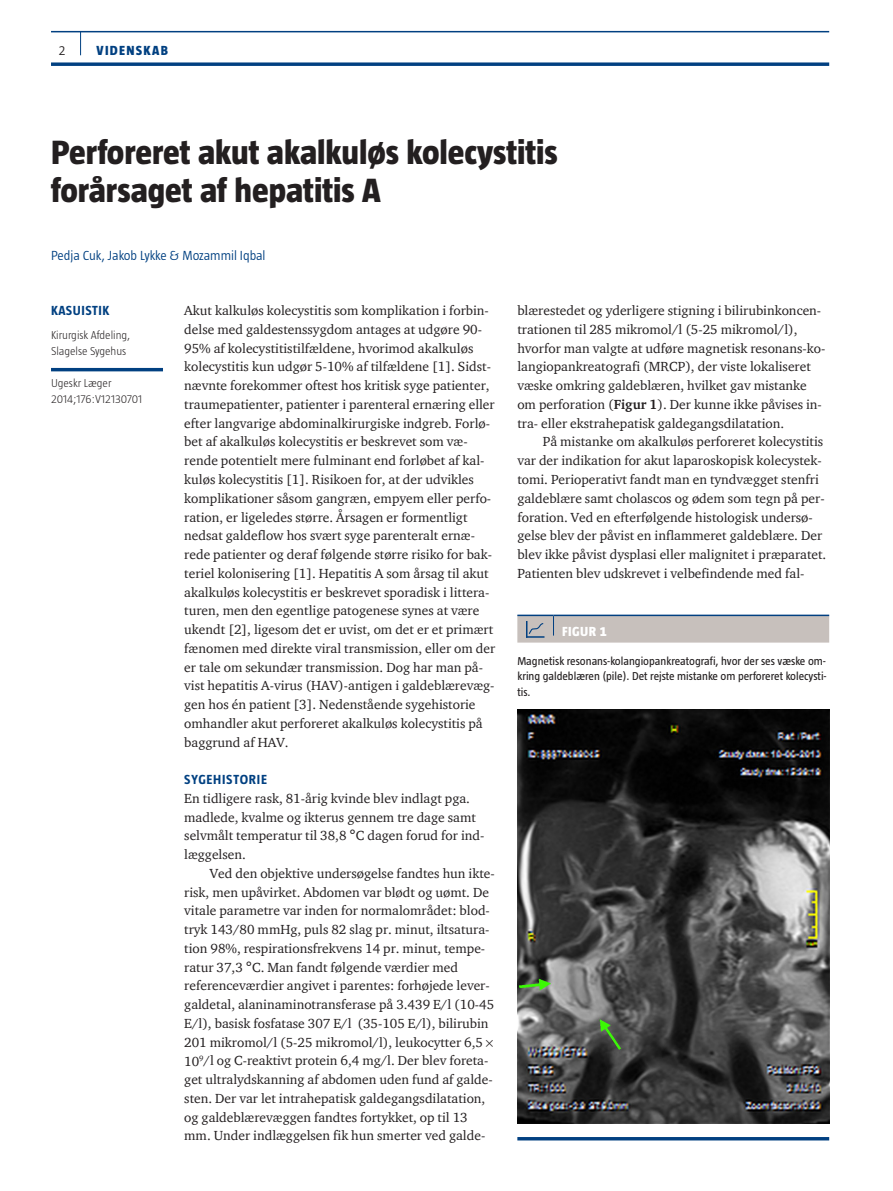
<style>
.page{position:relative;width:893px;height:1191px;background:#fff}
.page>*{position:absolute;margin:0;border:0;box-sizing:border-box;transform-origin:0 0}
.t1{font:800 34.5px/38.2px "Taz";color:#231f20}
.t2{font:13.5px/18.8px "ITC Charter Com";color:#231f20}
.t3{font:300 13.5px "Taz";color:#014081}
.t4{font:700 13.5px "Taz";letter-spacing:.04em;color:#014081}
.t5{font:800 13.5px "Taz";letter-spacing:.095em;color:#014081}
.t6{font:800 13.5px "Taz";color:#fff}
.t7{font:300 13.5px "Taz";color:#231f20}
.t8{font:11.7px/15.8px "Taz";color:#231f20;text-align:justify}
.t9{font:300 11.7px/15.8px "Taz";color:#231f20}
.s1{font-family:"Taz"}
.s2{font-weight:700}
</style>
<div class="page">
<hr style="left:51px;top:31px;width:778px;height:1px;background:#014081">
<svg style="left:51px;top:62px;width:778px;height:4px;background:#235991"></svg>
<svg style="left:80px;top:32px;width:1px;height:23px"></svg>
<hr style="left:51px;top:368px;width:112px;height:3px;background:#014081">
<hr style="left:517px;top:614px;width:36px;height:2px;background:#014081">
<hr style="left:553px;top:614px;width:276px;height:2px;background:#014081">
<svg style="left:517px;top:615px;width:312px;height:27px;background:#bcb9b8"></svg>
<img style="left:517px;top:709px;width:312px;height:414px">
<hr style="left:517px;top:1137px;width:312px;height:3px;background:#014081">
<p class="t7" style="left:59px;top:43px;width:8px">2</p>
<p class="t5" style="left:97px;top:43px;width:73px">VIDENSKAB</p>
<h1 class="t1" style="left:51px;top:133px;width:508px">Perforeret akut akalkuløs kolecystitis forårsaget af hepatitis A</h1>
<p class="t3" style="left:51px;top:248px;width:216px">Pedja Cuk, Jakob Lykke &amp; Mozammil Iqbal</p>
<p class="t4" style="left:51px;top:303px;width:59px">KASUISTIK</p>
<p class="t9" style="left:51px;top:327px;width:81px">Kirurgisk Afdeling,<br>Slagelse Sygehus</p>
<p class="t9" style="left:51px;top:375px;width:93px">Ugeskr Læger<br>2014;176:V12130701</p>
<p class="t2" style="left:184px;top:301px;width:313px">Akut kalkuløs kolecystitis som komplikation i forbin&shy;delse med galdestenssygdom antages at udgøre 90- 95% af kolecystitistilfældene, hvorimod akalkuløs kolecystitis kun udgør 5-10% af tilfældene [1]. Sidst&shy;nævnte forekommer oftest hos kritisk syge patienter, traumepatienter, patienter i parenteral ernæring eller efter langvarige abdominalkirurgiske indgreb. Forlø&shy;bet af akalkuløs kolecystitis er beskrevet som væ&shy;rende potentielt mere fulminant end forløbet af kal&shy;kuløs kolecystitis [1]. Risikoen for, at der udvikles komplikationer såsom gangræn, empyem eller perfo&shy;ration, er ligeledes større. Årsagen er formentligt nedsat galdeflow hos svært syge parenteralt ernæ&shy;rede patienter og deraf følgende større risiko for bak&shy;teriel kolonisering [1]. Hepatitis A som årsag til akut akalkuløs kolecystitis er beskrevet sporadisk i littera&shy;turen, men den egentlige patogenese synes at være ukendt [2], ligesom det er uvist, om det er et primært fænomen med direkte viral transmission, eller om der er tale om sekundær transmission. Dog har man på&shy;vist hepatitis A-virus (HAV)-antigen i galdeblærevæg&shy;gen hos én patient [3]. Nedenstående sygehistorie omhandler akut perforeret akalkuløs kolecystitis på baggrund af HAV.</p>
<p class="t4" style="left:184px;top:772px;width:84px">SYGEHISTORIE</p>
<p class="t2" style="left:184px;top:788px;width:302px">En tidligere rask, 81-årig kvinde blev indlagt pga. madlede, kvalme og ikterus gennem tre dage samt selvmålt temperatur til 38,8 <span class="s1">°</span>C dagen forud for ind&shy;læggelsen.</p>
<p class="t2" style="left:184px;top:863px;width:312px;text-indent:26px">Ved den objektive undersøgelse fandtes hun ikte&shy;risk, men upåvirket. Abdomen var blødt og uømt. De vitale parametre var inden for normalområdet: blod&shy;tryk 143/80 mmHg, puls 82 slag pr. minut, iltsatura&shy;tion 98%, respirationsfrekvens 14 pr. minut, tempe&shy;ratur 37,3 <span class="s1">°</span>C. Man fandt følgende værdier med referenceværdier angivet i parentes: forhøjede lever&shy;galdetal, alaninaminotransferase på 3.439 E/l (10-45<br>E/l), basisk fosfatase 307 E/l (35-105 E/l), bilirubin 201 mikromol/l (5-25 mikromol/l), leukocytter 6,5<br>10<sup>9</sup>/l og C-reaktivt protein 6,4 mg/l. Der blev foreta&shy;get ultralydskanning af abdomen uden fund af galde&shy;sten. Der var let intrahepatisk galdegangsdilatation, og galdeblærevæggen fandtes fortykket, op til 13 mm. Under indlæggelsen fik hun smerter ved galde-</p>
<p class="t2" style="left:517px;top:301px;width:309px">blærestedet og yderligere stigning i bilirubinkoncen&shy;trationen til 285 mikromol/l (5-25 mikromol/l), hvorfor man valgte at udføre magnetisk resonans-ko&shy;langiopankreatografi (MRCP), der viste lokaliseret væske omkring galdeblæren, hvilket gav mistanke om perforation (<span class="s2">Figur 1</span>). Der kunne ikke påvises in&shy;tra- eller ekstrahepatisk galdegangsdilatation.</p>
<p class="t2" style="left:517px;top:432px;width:311px;text-indent:26px">På mistanke om akalkuløs perforeret kolecystitis var der indikation for akut laparoskopisk kolecystek&shy;tomi. Perioperativt fandt man en tyndvægget stenfri galdeblære samt cholascos og ødem som tegn på per&shy;foration. Ved en efterfølgende histologisk undersø&shy;gelse blev der påvist en inflammeret galdeblære. Der blev ikke påvist dysplasi eller malignitet i præparatet.<br>Patienten blev udskrevet i velbefindende med fal-</p>
<p class="t6" style="left:562px;top:623px;width:46px">Figur 1</p>
<p class="t8" style="left:517px;top:653px;width:311px">Magnetisk resonans-kolangiopankreatografi, hvor der ses væske om&shy;kring galdeblæren (pile). Det rejste mistanke om perforeret kolecysti&shy;tis.</p>
</div>
